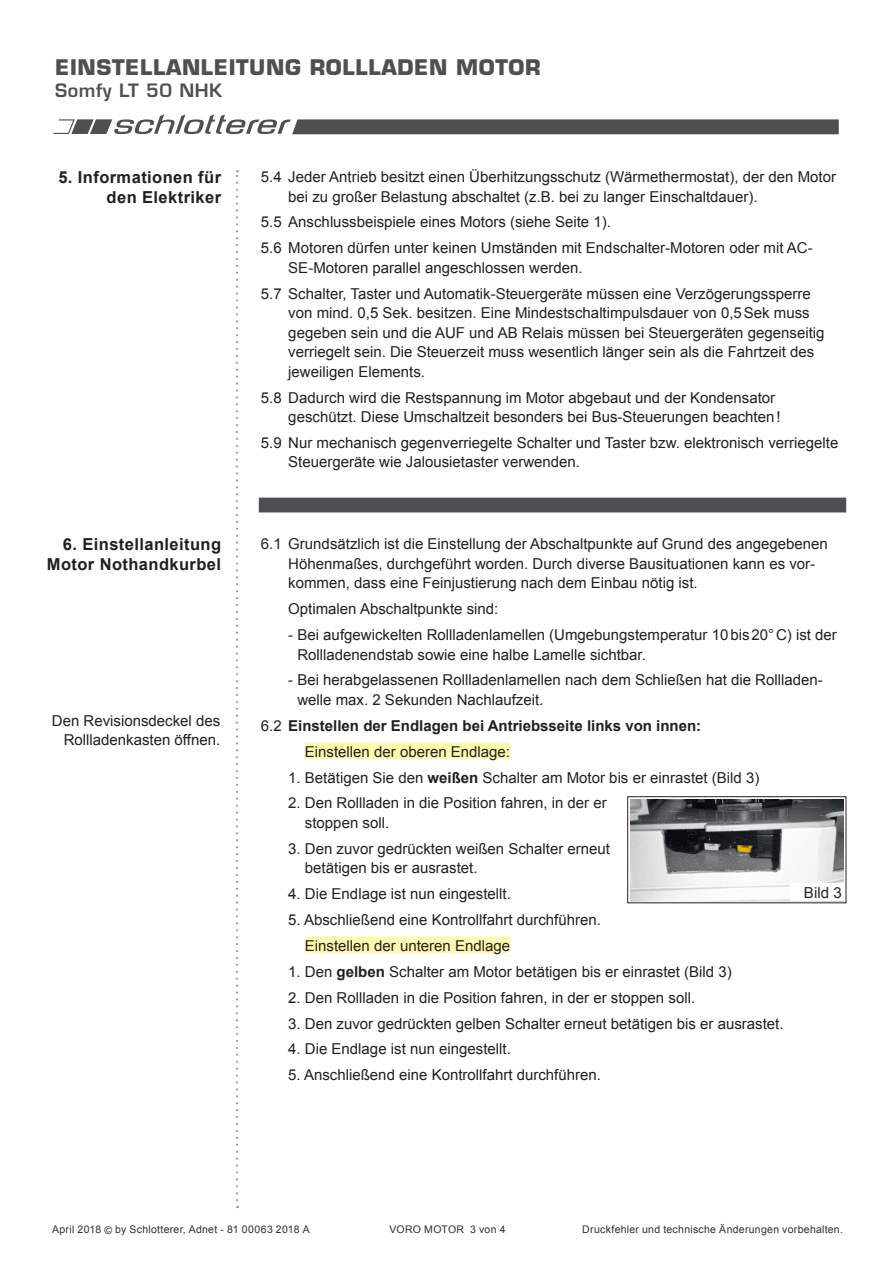
<style>
.page{position:relative;width:893px;height:1263px;background:#fff}
.page>*{position:absolute;margin:0;border:0;box-sizing:border-box;transform-origin:0 0}
.t1{font:700 21px "Eurostile LT Std";letter-spacing:.03em;color:#4e4f50}
.t2{font:600 18px "Eurostile LT Std";letter-spacing:.03em;color:#4e4f50}
.t3{font:700 16.5px/19.5px "Arial";letter-spacing:.025em;color:#231f20;text-align:right}
.t4{font:15.15px "Arial";color:#282526}
.t5{font:15px/19.5px "Arial";color:#231f20}
.t6{font:700 15px/25.8px "Arial";color:#231f20}
.t7{font:10.5px "Arial";letter-spacing:.025em;color:#312f30}
.s1{font-weight:400}
.s2{font-weight:700}
</style>
<div class="page">
<svg style="left:236px;top:170px;width:2px;height:1030px"></svg>
<svg style="left:53px;top:114px;width:786px;height:20px"></svg>
<div style="left:259px;top:498px;width:587px;height:14px;background:#4e4f50"></div>
<div style="left:305px;top:742px;width:205px;height:17px;background:#fff8ae"></div>
<div style="left:305px;top:937px;width:205px;height:16px;background:#fff8ae"></div>
<div style="left:627px;top:796px;width:219px;height:107px;border:1px solid #231f20"></div>
<img style="left:630px;top:799px;width:213px;height:102px">
<div style="left:791px;top:883px;width:54px;height:18px;background:#fff"></div>
<h1 class="t1" style="left:55px;top:54px;width:487px">EINSTELLANLEITUNG ROLLLADEN MOTOR</h1>
<p class="t2" style="left:55px;top:79px;width:168px">Somfy LT 50 NHK</p>
<p class="t3" style="left:58px;top:168px;width:164px">5. Informationen für den Elektriker</p>
<p class="t3" style="left:47px;top:535px;width:176px">6. Einstellanleitung<br>Motor Nothandkurbel</p>
<p class="t5" style="left:52px;top:711px;width:170px;text-align:right">Den Revisionsdeckel des<br>Rollladenkasten öffnen.</p>
<p class="t5" style="left:288px;top:167px;width:549px;text-indent:-27px">5.4 Jeder Antrieb besitzt einen Überhitzungsschutz (Wärmethermostat), der den Motor bei zu großer Belastung abschaltet (z.B. bei zu langer Einschaltdauer).</p>
<p class="t5" style="left:261px;top:209px;width:553px;line-height:25.8px">5.5 Anschlussbeispiele eines Motors (siehe Seite 1).<br>5.6 Motoren dürfen unter keinen Umständen mit Endschalter-Motoren oder mit AC-</p>
<p class="t5" style="left:261px;top:255px;width:551px;line-height:25.8px;text-indent:27px">SE-Motoren parallel angeschlossen werden.<br>5.7 Schalter, Taster und Automatik-Steuergeräte müssen eine Verzögerungssperre</p>
<p class="t5" style="left:288px;top:303px;width:538px">von mind. 0,5 Sek. besitzen. Eine Mindestschaltimpulsdauer von 0,5Sek muss gegeben sein und die AUF und AB Relais müssen bei Steuergeräten gegenseitig verriegelt sein. Die Steuerzeit muss wesentlich länger sein als die Fahrtzeit des jeweiligen Elements.</p>
<p class="t5" style="left:288px;top:388px;width:494px;text-indent:-27px">5.8 Dadurch wird die Restspannung im Motor abgebaut und der Kondensator geschützt. Diese Umschaltzeit besonders bei Bus-Steuerungen beachten!</p>
<p class="t5" style="left:288px;top:433px;width:551px;text-indent:-27px">5.9 Nur mechanisch gegenverriegelte Schalter und Taster bzw. elektronisch verriegelte<br>Steuergeräte wie Jalousietaster verwenden.</p>
<p class="t5" style="left:288px;top:534px;width:541px;text-indent:-27px">6.1 Grundsätzlich ist die Einstellung der Abschaltpunkte auf Grund des angegebenen<br>Höhenmaßes, durchgeführt worden. Durch diverse Bausituationen kann es vor&shy;kommen, dass eine Feinjustierung nach dem Einbau nötig ist.</p>
<p class="t5" style="left:288px;top:599px;width:212px">Optimalen Abschaltpunkte sind:</p>
<p class="t5" style="left:297px;top:625px;width:541px;text-indent:-9px">- Bei aufgewickelten Rollladenlamellen (Umgebungstemperatur 10bis20°C) ist der<br>Rollladenendstab sowie eine halbe Lamelle sichtbar.</p>
<p class="t5" style="left:297px;top:670px;width:527px;text-indent:-9px">- Bei herabgelassenen Rollladenlamellen nach dem Schließen hat die Rollladen&shy;welle max. 2 Sekunden Nachlaufzeit.</p>
<p class="t6" style="left:305px;top:713px;width:398px;text-indent:-44px"><span class="s1">6.2</span> Einstellen der Endlagen bei Antriebsseite links von innen:<br><span class="s1">Einstellen der oberen Endlage:</span></p>
<p class="t5" style="left:288px;top:768px;width:473px">1. Betätigen Sie den <span class="s2">weißen</span> Schalter am Motor bis er einrastet (Bild 3)</p>
<p class="t5" style="left:305px;top:793px;width:303px;text-indent:-17px">2. Den Rollladen in die Position fahren, in der er stoppen soll.</p>
<p class="t5" style="left:305px;top:839px;width:307px;text-indent:-17px">3. Den zuvor gedrückten weißen Schalter erneut betätigen bis er ausrastet.</p>
<p class="t5" style="left:288px;top:884px;width:224px">4. Die Endlage ist nun eingestellt.</p>
<p class="t5" style="left:305px;top:907px;width:297px;line-height:25.8px;text-indent:-17px">5. Abschließend eine Kontrollfahrt durchführen.<br>Einstellen der unteren Endlage</p>
<p class="t5" style="left:288px;top:962px;width:445px">1. Den <span class="s2">gelben</span> Schalter am Motor betätigen bis er einrastet (Bild 3)</p>
<p class="t5" style="left:288px;top:988px;width:408px">2. Den Rollladen in die Position fahren, in der er stoppen soll.</p>
<p class="t5" style="left:288px;top:1014px;width:497px">3. Den zuvor gedrückten gelben Schalter erneut betätigen bis er ausrastet.</p>
<p class="t5" style="left:288px;top:1039px;width:224px">4. Die Endlage ist nun eingestellt.</p>
<p class="t5" style="left:288px;top:1065px;width:314px">5. Anschließend eine Kontrollfahrt durchführen.</p>
<p class="t4" style="left:804px;top:882px;width:40px">Bild 3</p>
<p class="t7" style="left:52px;top:1223px;width:259px">April 2018 © by Schlotterer, Adnet - 81 00063 2018 A</p>
<p class="t7" style="left:389px;top:1223px;width:118px">VORO MOTOR 3 von 4</p>
<p class="t7" style="left:582px;top:1223px;width:262px">Druckfehler und technische Änderungen vorbehalten.</p>
</div>
